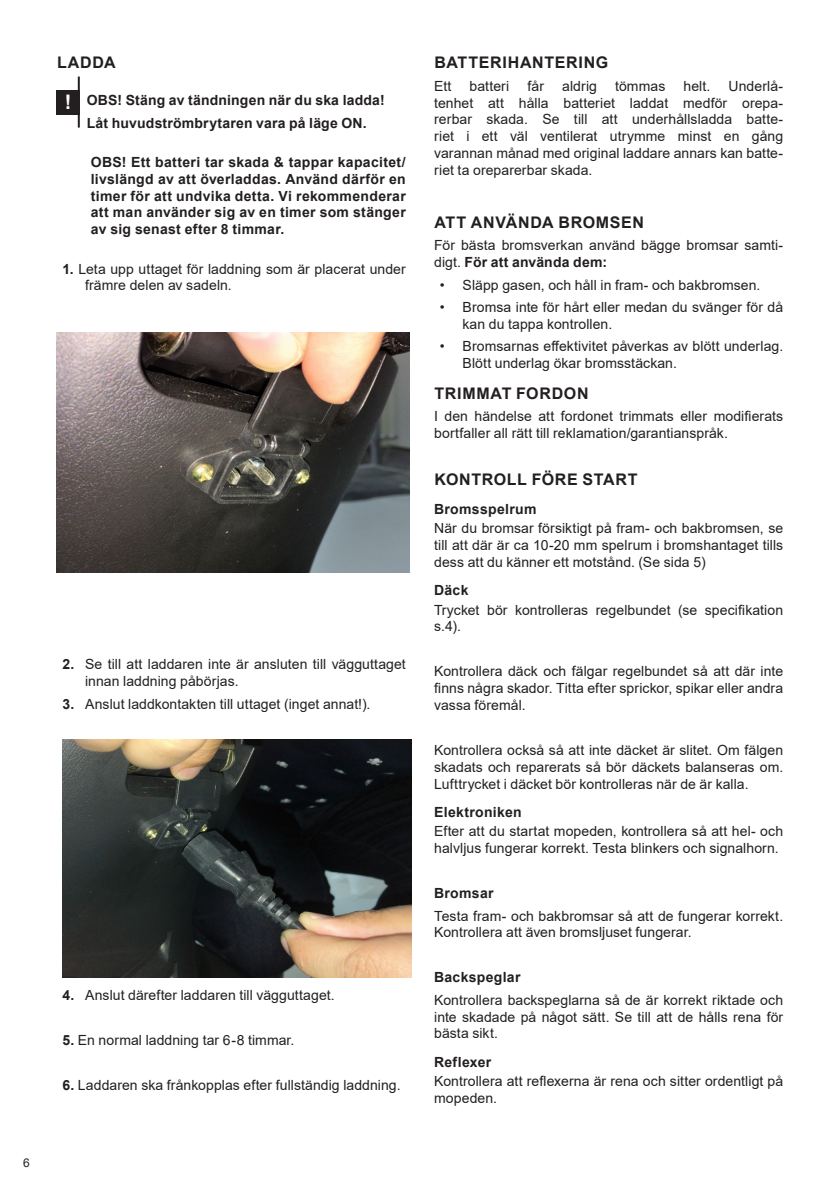
<style>
.page{position:relative;width:840px;height:1191px;background:#fff}
.page>*{position:absolute;margin:0;border:0;box-sizing:border-box;transform-origin:0 0}
.t1{font:700 20px "Arial";color:#fff}
._01_BrödRubrik1{font:700 16px "Arial";letter-spacing:.045em;color:#231f20}
._00_Bröd{font:700 16px "Arial";letter-spacing:.035em;color:#231f20}
._00_Bröd-2{font:14px/16.8px "Arial";letter-spacing:.005em;color:#231f20}
._05_Nummerlista{font:14px/16.8px "Arial";letter-spacing:.005em;color:#231f20}
._06_Notistext{font:700 14px/16.8px "Arial";letter-spacing:.02em;color:#231f20;text-align:justify}
._04_Punktlista{font:700 14px "Arial";letter-spacing:.01em;color:#231f20}
._02_BrödRubrik2{font:700 14px "Arial";letter-spacing:.02em;color:#231f20}
._00_Bröd-3{font:700 14px "Arial";letter-spacing:.02em;color:#231f20}
.t2{font:12px "Arial";color:#231f20}
.s1{font-weight:700}
</style>
<div class="page">
<img style="left:62px;top:739px;width:349px;height:238px">
<img style="left:57px;top:333px;width:352px;height:240px">
<div style="left:57px;top:90px;width:23px;height:24px;background:#231f20"></div>
<hr style="left:78px;top:77px;width:2px;height:51px;background:#231f20">
<p class="t2" style="left:23px;top:1154px;width:8px">6</p>
<p class="_01_BrödRubrik1" style="left:57px;top:51px;width:60px">LADDA</p>
<p class="_04_Punktlista" style="left:87px;top:90px;width:299px">OBS! Stäng av tändningen när du ska ladda!</p>
<p class="_04_Punktlista" style="left:87px;top:113px;width:281px">Låt huvudströmbrytaren vara på läge ON.</p>
<p class="_06_Notistext" style="left:91px;top:154px;width:316px">OBS! Ett batteri tar skada &amp; tappar kapacitet/ livslängd av att överladdas. Använd därför en timer för att undvika detta. Vi rekommenderar att man använder sig av en timer som stänger av sig senast efter 8 timmar.</p>
<p class="_05_Nummerlista" style="left:85px;top:260px;width:322px;text-indent:-23px"><span class="s1">1.</span> Leta upp uttaget för laddning som är placerat under främre delen av sadeln.</p>
<p class="t1" style="left:65px;top:88px;width:8px">!</p>
<p class="_05_Nummerlista" style="left:85px;top:656px;width:322px;text-indent:-23px"><span class="s1">2.</span> Se till att laddaren inte är ansluten till vägguttaget innan laddning påbörjas.</p>
<p class="_05_Nummerlista" style="left:62px;top:695px;width:309px"><span class="s1">3.</span> Anslut laddkontakten till uttaget (inget annat!).</p>
<p class="_05_Nummerlista" style="left:62px;top:986px;width:273px"><span class="s1">4.</span> Anslut därefter laddaren till vägguttaget.</p>
<p class="_05_Nummerlista" style="left:62px;top:1031px;width:233px"><span class="s1">5.</span> En normal laddning tar 6-8 timmar.</p>
<p class="_05_Nummerlista" style="left:62px;top:1076px;width:339px"><span class="s1">6.</span> Laddaren ska frånkopplas efter fullständig laddning.</p>
<p class="_01_BrödRubrik1" style="left:434px;top:51px;width:175px">BATTERIHANTERING</p>
<p class="_00_Bröd-2" style="left:434px;top:77px;width:19px">Ett</p>
<p class="_00_Bröd-2" style="left:469px;top:77px;width:41px">batteri</p>
<p class="_00_Bröd-2" style="left:527px;top:77px;width:18px">får</p>
<p class="_00_Bröd-2" style="left:562px;top:77px;width:36px">aldrig</p>
<p class="_00_Bröd-2" style="left:614px;top:77px;width:52px">tömmas</p>
<p class="_00_Bröd-2" style="left:683px;top:77px;width:28px">helt.</p>
<p class="_00_Bröd-2" style="left:434px;top:77px;width:350px;text-align:justify;text-indent:294px">Underlå&shy;tenhet att hålla batteriet laddat medför orepa&shy;rerbar skada. Se till att underhållsladda batte&shy;riet i ett väl ventilerat utrymme minst en gång varannan månad med original laddare annars kan batte&shy;riet ta oreparerbar skada.</p>
<p class="_01_BrödRubrik1" style="left:434px;top:211px;width:211px">ATT ANVÄNDA BROMSEN</p>
<p class="_00_Bröd-2" style="left:434px;top:237px;width:350px">För bästa bromsverkan använd bägge bromsar samti&shy;digt. <span class="s1">För att använda dem:</span></p>
<p class="_00_Bröd-2" style="left:439px;top:276px;width:322px">• Släpp gasen, och håll in fram- och bakbromsen.</p>
<p class="_00_Bröd-2" style="left:462px;top:299px;width:322px;text-indent:-23px">• Bromsa inte för hårt eller medan du svänger för då kan du tappa kontrollen.</p>
<p class="_00_Bröd-2" style="left:462px;top:338px;width:322px;text-indent:-23px">• Bromsarnas effektivitet påverkas av blött underlag.<br>Blött underlag ökar bromsstäckan.</p>
<p class="_01_BrödRubrik1" style="left:434px;top:382px;width:156px">TRIMMAT FORDON</p>
<p class="_00_Bröd-2" style="left:434px;top:408px;width:350px">I den händelse att fordonet trimmats eller modifierats bortfaller all rätt till reklamation/garantianspråk.</p>
<p class="_00_Bröd" style="left:434px;top:468px;width:204px">KONTROLL FÖRE START</p>
<p class="_02_BrödRubrik2" style="left:434px;top:499px;width:104px">Bromsspelrum</p>
<p class="_00_Bröd-2" style="left:434px;top:520px;width:350px;text-align:justify">När du bromsar försiktigt på fram- och bakbromsen, se till att där är ca 10-20 mm spelrum i bromshantaget tills dess att du känner ett motstånd. (Se sida 5)</p>
<p class="_02_BrödRubrik2" style="left:434px;top:580px;width:36px">Däck</p>
<p class="_00_Bröd-2" style="left:434px;top:601px;width:350px">Trycket bör kontrolleras regelbundet (se specifikation s.4).</p>
<p class="_00_Bröd-2" style="left:434px;top:663px;width:350px;text-align:justify">Kontrollera däck och fälgar regelbundet så att där inte finns några skador. Titta efter sprickor, spikar eller andra vassa föremål.</p>
<p class="_00_Bröd-2" style="left:434px;top:741px;width:350px;text-align:justify">Kontrollera också så att inte däcket är slitet. Om fälgen skadats och reparerats så bör däckets balanseras om.<br>Lufttrycket i däcket bör kontrolleras när de är kalla.</p>
<p class="_02_BrödRubrik2" style="left:434px;top:802px;width:89px">Elektroniken</p>
<p class="_00_Bröd-2" style="left:434px;top:823px;width:350px">Efter att du startat mopeden, kontrollera så att hel- och halvljus fungerar korrekt. Testa blinkers och signalhorn.</p>
<p class="_00_Bröd-3" style="left:434px;top:883px;width:61px">Bromsar</p>
<p class="_00_Bröd-2" style="left:434px;top:907px;width:350px">Testa fram- och bakbromsar så att de fungerar korrekt.<br>Kontrollera att även bromsljuset fungerar.</p>
<p class="_00_Bröd-3" style="left:434px;top:967px;width:88px">Backspeglar</p>
<p class="_00_Bröd-2" style="left:434px;top:991px;width:350px;text-align:justify">Kontrollera backspeglarna så de är korrekt riktade och inte skadade på något sätt. Se till att de hålls rena för bästa sikt.</p>
<p class="_02_BrödRubrik2" style="left:434px;top:1051px;width:59px">Reflexer</p>
<p class="_00_Bröd-2" style="left:434px;top:1072px;width:350px">Kontrollera att reflexerna är rena och sitter ordentligt på mopeden.</p>
</div>
